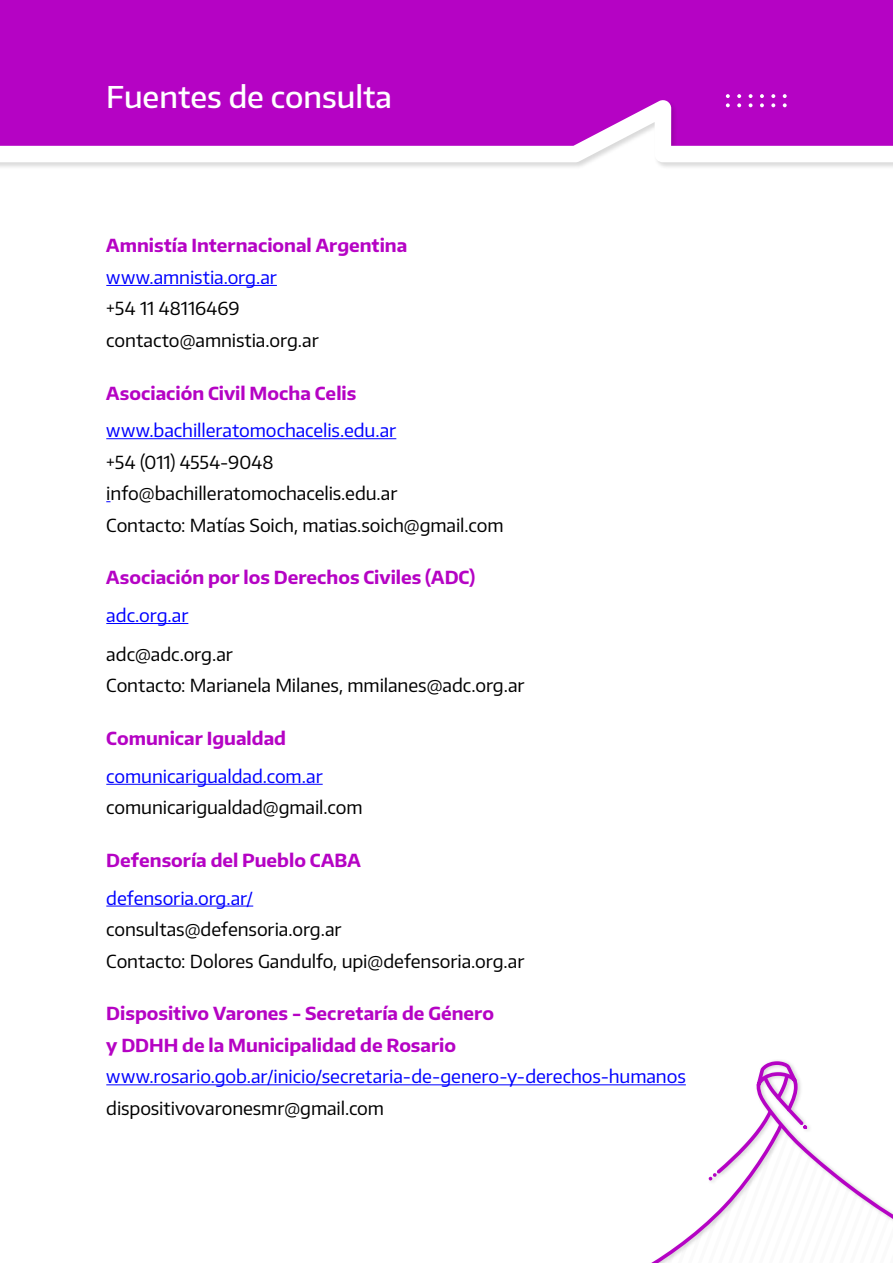
<style>
.page{position:relative;width:893px;height:1263px;background:#fff}
.page>*{position:absolute;margin:0;border:0;box-sizing:border-box;transform-origin:0 0}
.t1{font:500 30px "Encode Sans";color:#fff}
.t2{font:18px/31.5px "Encode Sans";letter-spacing:-.005em;color:#000}
.t3{font:700 18px/31.5px "Encode Sans";color:#b503c4}
.t4{font:18px "Encode Sans";letter-spacing:-.005em;color:#00f}
</style>
<div class="page">
<div style="left:0;top:0;width:893px;height:99px;background:#b503c4"></div>
<svg style="left:651px;top:1220px;width:57px;height:43px"></svg>
<svg style="left:708px;top:1060px;width:185px;height:170px"></svg>
<div style="left:0;top:99px;width:893px;height:71px;background:#000;opacity:.15"></div>
<svg style="left:0;top:100px;width:893px;height:62px;fill:#b503c4"></svg>
<hr style="left:106px;top:285px;width:171px;height:1px;background:#00f">
<hr style="left:106px;top:438px;width:290px;height:1px;background:#00f">
<hr style="left:106px;top:623px;width:82px;height:1px;background:#00f">
<hr style="left:106px;top:784px;width:217px;height:1px;background:#00f">
<hr style="left:106px;top:905px;width:147px;height:1px;background:#00f">
<hr style="left:106px;top:1084px;width:580px;height:1px;background:#00f">
<svg style="left:783px;top:94px;width:4px;height:13px"></svg>
<svg style="left:771px;top:94px;width:4px;height:13px"></svg>
<svg style="left:760px;top:94px;width:4px;height:13px"></svg>
<svg style="left:749px;top:94px;width:3px;height:13px"></svg>
<svg style="left:737px;top:94px;width:4px;height:13px"></svg>
<svg style="left:726px;top:94px;width:4px;height:13px"></svg>
<h1 class="t1" style="left:106px;top:77px;width:287px">Fuentes de consulta</h1>
<p class="t3" style="left:106px;top:229px;width:303px">Amnistía Internacional Argentina</p>
<p class="t4" style="left:106px;top:265px;width:172px">www.amnistia.org.ar</p>
<p class="t2" style="left:106px;top:292px;width:214px">+54 11 48116469 contacto@amnistia.org.ar</p>
<p class="t3" style="left:106px;top:377px;width:252px">Asociación Civil Mocha Celis</p>
<p class="t4" style="left:106px;top:419px;width:292px">www.bachilleratomochacelis.edu.ar</p>
<p class="t2" style="left:106px;top:446px;width:399px">+54 (011) 4554-9048 info@bachilleratomochacelis.edu.ar<br>Contacto: Matías Soich, matias.soich@gmail.com</p>
<p class="t3" style="left:106px;top:561px;width:371px">Asociación por los Derechos Civiles (ADC)</p>
<p class="t4" style="left:106px;top:603px;width:84px">adc.org.ar</p>
<p class="t2" style="left:106px;top:638px;width:420px">adc@adc.org.ar<br>Contacto: Marianela Milanes, mmilanes@adc.org.ar</p>
<p class="t3" style="left:106px;top:722px;width:181px">Comunicar Igualdad</p>
<p class="t4" style="left:106px;top:764px;width:218px">comunicarigualdad.com.ar</p>
<p class="t2" style="left:106px;top:791px;width:258px">comunicarigualdad@gmail.com</p>
<p class="t3" style="left:106px;top:844px;width:256px">Defensoría del Pueblo CABA</p>
<p class="t4" style="left:106px;top:886px;width:148px">defensoria.org.ar/</p>
<p class="t2" style="left:106px;top:913px;width:420px">consultas@defensoria.org.ar<br>Contacto: Dolores Gandulfo, upi@defensoria.org.ar</p>
<p class="t3" style="left:106px;top:997px;width:389px">Dispositivo Varones - Secretaría de Género y DDHH de la Municipalidad de Rosario</p>
<p class="t4" style="left:106px;top:1065px;width:581px">www.rosario.gob.ar/inicio/secretaria-de-genero-y-derechos-humanos</p>
<p class="t2" style="left:106px;top:1092px;width:279px">dispositivovaronesmr@gmail.com</p>
</div>
